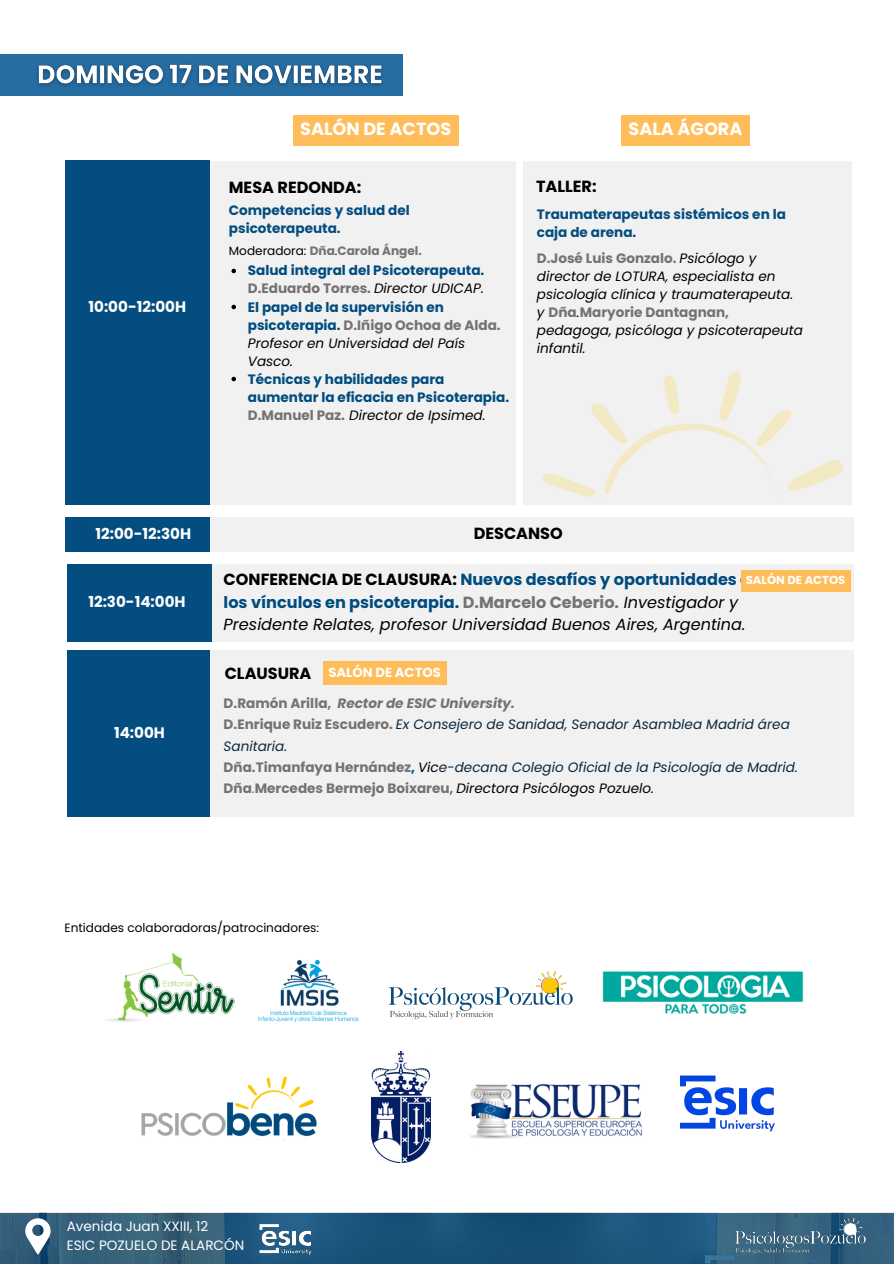
<style>
.page{position:relative;width:894px;height:1264px;background:#fff}
.page>*{position:absolute;margin:0;border:0;box-sizing:border-box;transform-origin:0 0}
.t1{font:700 17.7px "Poppins";color:#fff}
.t2{font:italic 16.05px/22.5px "Poppins";color:#000}
.t3{font:700 16.05px "Poppins";color:#000}
.t4{font:700 15.15px "Poppins";color:#fff}
.t5{font:700 13.65px/18px "Poppins";color:#014c7f}
.t6{font:italic 13.65px/18px "Poppins";color:#000}
.t7{font:italic 13.65px/21.3px "Poppins";color:#0d283d}
.t8{font:700 13.65px/18px "Poppins";color:#034d80}
.t9{font:700 13.65px "Poppins";color:#737373}
.t10{font:italic 700 13.65px "Poppins";color:#737373}
.t11{font:13.5px "Poppins";color:#fff}
.t12{font:700 13.2px "Poppins";color:#fff}
.t13{font:12.15px "Poppins";color:#000}
.t14{font:700 12.15px "Poppins";color:#737373}
.t15{font:700 11.7px "Poppins";color:#fff}
.s1{font-weight:400;color:#000}
.s2{color:#737373}
.s3{font-weight:400;font-style:italic;color:#000}
.s4{font-weight:700;font-style:normal;color:#737373}
.s5{font-weight:700;font-style:normal}
.s6{font-weight:700;font-style:normal;color:#014c7f}
.s7{font-style:normal}
.s8{font-weight:700;font-style:normal;color:#034d80}
.s9{color:#000}
.s10{font-weight:400}
</style>
<div class="page">
<div style="left:0;top:54px;width:402px;height:41px;background:#266da3"></div>
<div style="left:209px;top:161px;width:307px;height:343px;background:#f1f1f1"></div>
<div style="left:65px;top:161px;width:144px;height:344px;background:#034d80"></div>
<div style="left:67px;top:650px;width:144px;height:166px;background:#034d80"></div>
<div style="left:523px;top:161px;width:328px;height:344px;background:#f1f1f1"></div>
<div style="left:210px;top:650px;width:643px;height:167px;background:#f1f1f1"></div>
<div style="left:211px;top:564px;width:642px;height:77px;background:#f1f1f1"></div>
<div style="left:67px;top:564px;width:144px;height:77px;background:#034d80"></div>
<img style="left:0;top:1212px;width:893px;height:51px">
<svg style="left:25px;top:1218px;width:26px;height:37px"></svg>
<img style="left:726px;top:1212px;width:145px;height:48px">
<img style="left:388px;top:971px;width:185px;height:49px">
<img style="left:258px;top:959px;width:101px;height:64px">
<img style="left:108px;top:952px;width:127px;height:70px">
<img style="left:470px;top:1083px;width:173px;height:56px">
<img style="left:602px;top:971px;width:202px;height:43px">
<img style="left:141px;top:1076px;width:176px;height:61px">
<img style="left:371px;top:1051px;width:59px;height:111px">
<img style="left:460px;top:290px;width:392px;height:215px">
<div style="left:210px;top:517px;width:643px;height:35px;background:#f1f1f1"></div>
<div style="left:65px;top:517px;width:145px;height:35px;background:#034d80"></div>
<img style="left:256px;top:1222px;width:59px;height:32px">
<img style="left:680px;top:1075px;width:95px;height:57px">
<svg style="left:231px;top:269px;width:5px;height:4px"></svg>
<svg style="left:231px;top:305px;width:5px;height:4px"></svg>
<svg style="left:231px;top:377px;width:5px;height:4px"></svg>
<img style="left:37px;top:64px;width:345px;height:22px">
<div style="left:293px;top:115px;width:165px;height:31px;background:#ffbd59"></div>
<div style="left:621px;top:115px;width:128px;height:31px;background:#ffbd59"></div>
<div style="left:323px;top:661px;width:123px;height:24px;background:#ffbd59"></div>
<div style="left:740px;top:570px;width:109px;height:21px;background:#ffbd59"></div>
<p class="t1" style="left:300px;top:117px;width:152px">SALÓN DE ACTOS</p>
<p class="t1" style="left:628px;top:117px;width:115px">SALA ÁGORA</p>
<h4 class="t4" style="left:88px;top:296px;width:99px">10:00-12:00H</h4>
<p class="t3" style="left:229px;top:176px;width:134px">MESA REDONDA:</p>
<p class="t8" style="left:229px;top:201px;width:182px">Competencias y salud del psicoterapeuta.</p>
<p class="t14" style="left:229px;top:242px;width:194px"><span class="s1">Moderadora:</span> Dña<span class="s1">.</span>Carola Ángel.</p>
<h4 class="t5" style="left:248px;top:262px;width:238px">Salud integral del Psicoterapeuta.<br><span class="s2">D.Eduardo Torres.</span> <span class="s3">Director UDICAP.</span></h4>
<p class="t5" style="left:248px;top:298px;width:254px">El papel de la supervisión en psicoterapia. <span class="s2">D.Iñigo Ochoa de Alda.<br></span><span class="s3">Profesor en Universidad del País<br>Vasco.</span></p>
<h4 class="t5" style="left:248px;top:370px;width:263px">Técnicas y habilidades para aumentar la eficacia en Psicoterapia.<br><span class="s2">D.Manuel Paz.</span> <span class="s3">Director de Ipsimed.</span></h4>
<p class="t3" style="left:536px;top:175px;width:62px">TALLER:</p>
<p class="t8" style="left:536px;top:205px;width:250px">Traumaterapeutas sistémicos en la caja de arena.</p>
<p class="t6" style="left:536px;top:249px;width:258px"><span class="s4">D.José Luis Gonzalo.</span> Psicólogo y director de LOTURA, especialista en psicología clínica y traumaterapeuta.</p>
<p class="t6" style="left:536px;top:303px;width:267px">y <span class="s4">Dña</span>.<span class="s4">Maryorie Dantagnan, </span>pedagoga, psicóloga y psicoterapeuta infantil.</p>
<p class="t4" style="left:95px;top:523px;width:97px">12:00-12:30H</p>
<p class="t3" style="left:473px;top:522px;width:91px">DESCANSO</p>
<p class="t4" style="left:88px;top:591px;width:99px">12:30-14:00H</p>
<h2 class="t4" style="left:114px;top:722px;width:52px">14:00H</h2>
<p class="t2" style="left:223px;top:568px;width:539px"><span class="s5">CONFERENCIA DE CLAUSURA:</span> <span class="s6">Nuevos desafíos y oportunidades de los vínculos en psicoterapia.</span> <span class="s4">D.Marcelo Ceberio.</span> Investigador y<br>Presidente Relates, profesor Universidad Buenos Aires, Argentina.</p>
<p class="t15" style="left:745px;top:572px;width:101px">SALÓN DE ACTOS</p>
<h4 class="t3" style="left:225px;top:662px;width:88px">CLAUSURA</h4>
<p class="t12" style="left:328px;top:663px;width:114px">SALÓN DE ACTOS</p>
<h5 class="t10" style="left:223px;top:693px;width:293px"><span class="s7">D.Ramón Arilla,</span> Rector de ESIC University.</h5>
<p class="t7" style="left:223px;top:713px;width:567px"><span class="s4">D.Enrique Ruiz Escudero.</span> Ex Consejero de Sanidad, Senador Asamblea Madrid área</p>
<p class="t7" style="left:223px;top:735px;width:575px">Sanitaria.<br><span class="s4">Dña.Timanfaya Hernández</span><span class="s8">,</span> <span class="s9">Vic</span>e-decana Colegio Oficial de la Psicología de Madrid.</p>
<p class="t9" style="left:223px;top:779px;width:431px">Dña<span class="s10">.</span>Mercedes Bermejo Boixareu, <span class="s3">Directora Psicólogos Pozuelo.</span></p>
<p class="t13" style="left:65px;top:919px;width:256px">Entidades colaboradoras/patrocinadores:</p>
<p class="t11" style="left:67px;top:1217px;width:143px">Avenida Juan XXIII, 12</p>
<p class="t11" style="left:67px;top:1235px;width:179px">ESIC POZUELO DE ALARCÓN</p>
</div>
